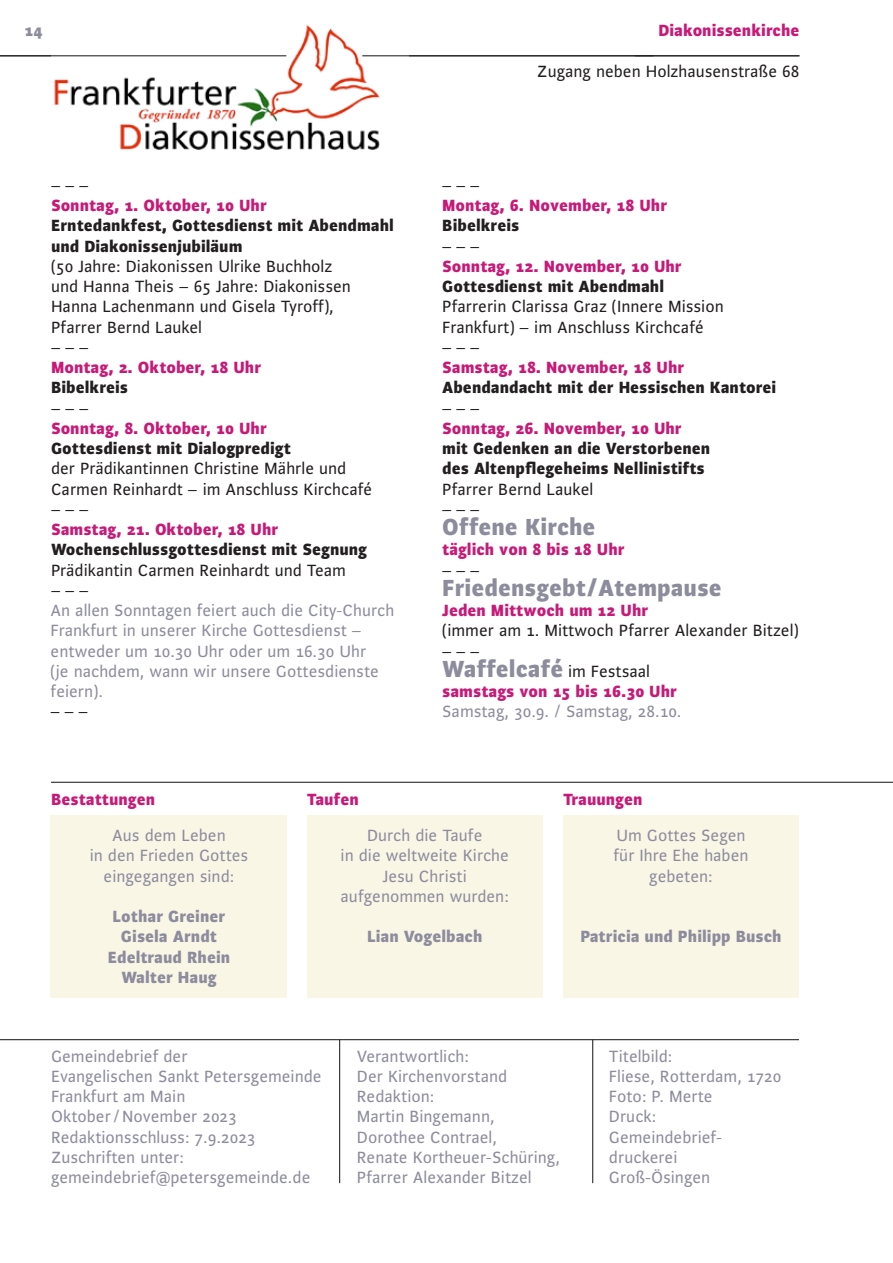
<style>
.page{position:relative;width:893px;height:1263px;background:#fff}
.page>*{position:absolute;margin:0;border:0;box-sizing:border-box;transform-origin:0 0}
.t1{font:800 24.75px "Alibi";color:#8d8c9d}
.t2{font:17.25px/20.2px "Alibi Roman Os F";color:#8d8c9d}
.t3{font:17.25px/20.2px "Alibi Roman Os F";color:#231f20}
.t4{font:800 17.25px "Alibi";color:#c71a78}
.t5{font:800 17.25px/20.2px "Alibi";color:#231f20}
.t6{font:800 17.25px/20.2px "Alibi";color:#8d8c9d;text-align:center}
.s1{font-family:"Alibi Roman Os F";font-weight:400;font-size:17.25px;color:#231f20}
</style>
<div class="page">
<hr style="left:339px;top:1040px;width:1px;height:143px;background:#231f20">
<hr style="left:592px;top:1040px;width:1px;height:143px;background:#231f20">
<hr style="left:0;top:1039px;width:799px;height:1px;background:#231f20">
<div style="left:51px;top:815px;width:236px;height:183px;background:#f9f6e6"></div>
<div style="left:307px;top:815px;width:236px;height:183px;background:#f9f6e6"></div>
<div style="left:563px;top:815px;width:236px;height:183px;background:#f9f6e6"></div>
<hr style="left:51px;top:782px;width:842px;height:1px;background:#231f20">
<img style="left:51px;top:25px;width:357px;height:125px">
<hr style="left:362px;top:55px;width:437px;height:1px;background:#231f20">
<hr style="left:0;top:55px;width:286px;height:1px;background:#231f20">
<p class="t6" style="left:25px;top:20px;width:19px">14</p>
<p class="t4" style="left:658px;top:19px;width:143px">Diakonissenkirche</p>
<p class="t3" style="left:537px;top:60px;width:264px">Zugang neben Holzhausenstraße 68</p>
<p class="t3" style="left:51px;top:174px;width:39px">–––</p>
<p class="t4" style="left:51px;top:194px;width:217px">Sonntag, 1. Oktober, 10 Uhr</p>
<p class="t5" style="left:51px;top:215px;width:344px">Erntedankfest, Gottesdienst mit Abendmahl und Diakonissenjubiläum</p>
<p class="t3" style="left:51px;top:255px;width:301px">(50 Jahre: Diakonissen Ulrike Buchholz und Hanna Theis – 65 Jahre: Diakonissen<br>Hanna Lachenmann und Gisela Tyroff),<br>Pfarrer Bernd Laukel<br>–––</p>
<p class="t4" style="left:51px;top:356px;width:212px">Montag, 2. Oktober, 18 Uhr</p>
<p class="t5" style="left:51px;top:377px;width:79px">Bibelkreis</p>
<p class="t3" style="left:51px;top:397px;width:39px">–––</p>
<p class="t4" style="left:51px;top:417px;width:217px">Sonntag, 8. Oktober, 10 Uhr</p>
<p class="t5" style="left:51px;top:438px;width:241px">Gottesdienst mit Dialogpredigt</p>
<p class="t3" style="left:51px;top:458px;width:323px">der Prädikantinnen Christine Mährle und<br>Carmen Reinhardt – im Anschluss Kirchcafé –––</p>
<p class="t4" style="left:51px;top:518px;width:229px">Samstag, 21. Oktober, 18 Uhr</p>
<p class="t5" style="left:51px;top:539px;width:318px">Wochenschlussgottesdienst mit Segnung</p>
<p class="t3" style="left:51px;top:559px;width:296px">Prädikantin Carmen Reinhardt und Team –––</p>
<p class="t2" style="left:51px;top:600px;width:345px">An allen Sonntagen feiert auch die City-Church Frankfurt in unserer Kirche Gottesdienst – entweder um 10.30 Uhr oder um 16.30 Uhr<br>(je nachdem, wann wir unsere Gottesdienste feiern).</p>
<p class="t3" style="left:51px;top:701px;width:39px">–––</p>
<p class="t3" style="left:442px;top:174px;width:39px">–––</p>
<p class="t4" style="left:442px;top:194px;width:226px">Montag, 6. November, 18 Uhr</p>
<p class="t5" style="left:442px;top:215px;width:79px">Bibelkreis</p>
<p class="t3" style="left:442px;top:235px;width:39px">–––</p>
<p class="t4" style="left:442px;top:255px;width:241px">Sonntag, 12. November, 10 Uhr</p>
<p class="t5" style="left:442px;top:276px;width:223px">Gottesdienst mit Abendmahl</p>
<p class="t3" style="left:442px;top:296px;width:283px">Pfarrerin Clarissa Graz (Innere Mission<br>Frankfurt) – im Anschluss Kirchcafé –––</p>
<p class="t4" style="left:442px;top:356px;width:244px">Samstag, 18. November, 18 Uhr</p>
<p class="t5" style="left:442px;top:377px;width:336px">Abendandacht mit der Hessischen Kantorei</p>
<p class="t3" style="left:442px;top:397px;width:39px">–––</p>
<p class="t4" style="left:442px;top:417px;width:241px">Sonntag, 26. November, 10 Uhr</p>
<p class="t5" style="left:442px;top:438px;width:270px">mit Gedenken an die Verstorbenen des Altenpflegeheims Nellinistifts</p>
<p class="t3" style="left:442px;top:478px;width:153px">Pfarrer Bernd Laukel –––</p>
<h1 class="t1" style="left:442px;top:511px;width:155px">Offene Kirche</h1>
<p class="t4" style="left:442px;top:538px;width:184px">täglich von 8 bis 18 Uhr</p>
<p class="t3" style="left:442px;top:559px;width:39px">–––</p>
<h1 class="t1" style="left:442px;top:572px;width:281px">Friedensgebt/Atempause</h1>
<p class="t4" style="left:442px;top:599px;width:208px">Jeden Mittwoch um 12 Uhr</p>
<p class="t3" style="left:442px;top:620px;width:358px">(immer am 1. Mittwoch Pfarrer Alexander Bitzel) –––</p>
<h1 class="t1" style="left:442px;top:653px;width:209px">Waffelcafé <span class="s1">im Festsaal</span></h1>
<p class="t4" style="left:442px;top:680px;width:236px">samstags von 15 bis 16.30 Uhr</p>
<p class="t2" style="left:442px;top:701px;width:241px">Samstag, 30.9. / Samstag, 28.10.</p>
<p class="t4" style="left:51px;top:788px;width:106px">Bestattungen</p>
<p class="t4" style="left:307px;top:788px;width:53px">Taufen</p>
<p class="t4" style="left:563px;top:788px;width:81px">Trauungen</p>
<p class="t2" style="left:90px;top:825px;width:160px;text-align:center">Aus dem Leben<br>in den Frieden Gottes eingegangen sind:</p>
<p class="t6" style="left:108px;top:906px;width:124px">Lothar Greiner<br>Gisela Arndt<br>Edeltraud Rhein<br>Walter Haug</p>
<p class="t2" style="left:341px;top:825px;width:170px;text-align:center">Durch die Taufe<br>in die weltweite Kirche<br>Jesu Christi aufgenommen wurden:</p>
<p class="t6" style="left:367px;top:926px;width:117px">Lian Vogelbach</p>
<p class="t2" style="left:613px;top:825px;width:136px;text-align:center">Um Gottes Segen für Ihre Ehe haben gebeten:</p>
<p class="t6" style="left:580px;top:926px;width:203px">Patricia und Philipp Busch</p>
<p class="t2" style="left:51px;top:1045px;width:272px">Gemeindebrief der<br>Evangelischen Sankt Petersgemeinde<br>Frankfurt am Main<br>Oktober/November 2023<br>Redaktionsschluss: 7.9.2023<br>Zuschriften unter: gemeindebrief@petersgemeinde.de</p>
<p class="t2" style="left:357px;top:1045px;width:205px">Verantwortlich:<br>Der Kirchenvorstand<br>Redaktion:<br>Martin Bingemann,<br>Dorothee Contrael,<br>Renate Kortheuer-Schüring,<br>Pfarrer Alexander Bitzel</p>
<p class="t2" style="left:609px;top:1045px;width:174px">Titelbild:<br>Fliese, Rotterdam, 1720<br>Foto: P. Merte<br>Druck:<br>Gemeindebrief&shy;druckerei<br>Groß-Ösingen</p>
</div>
